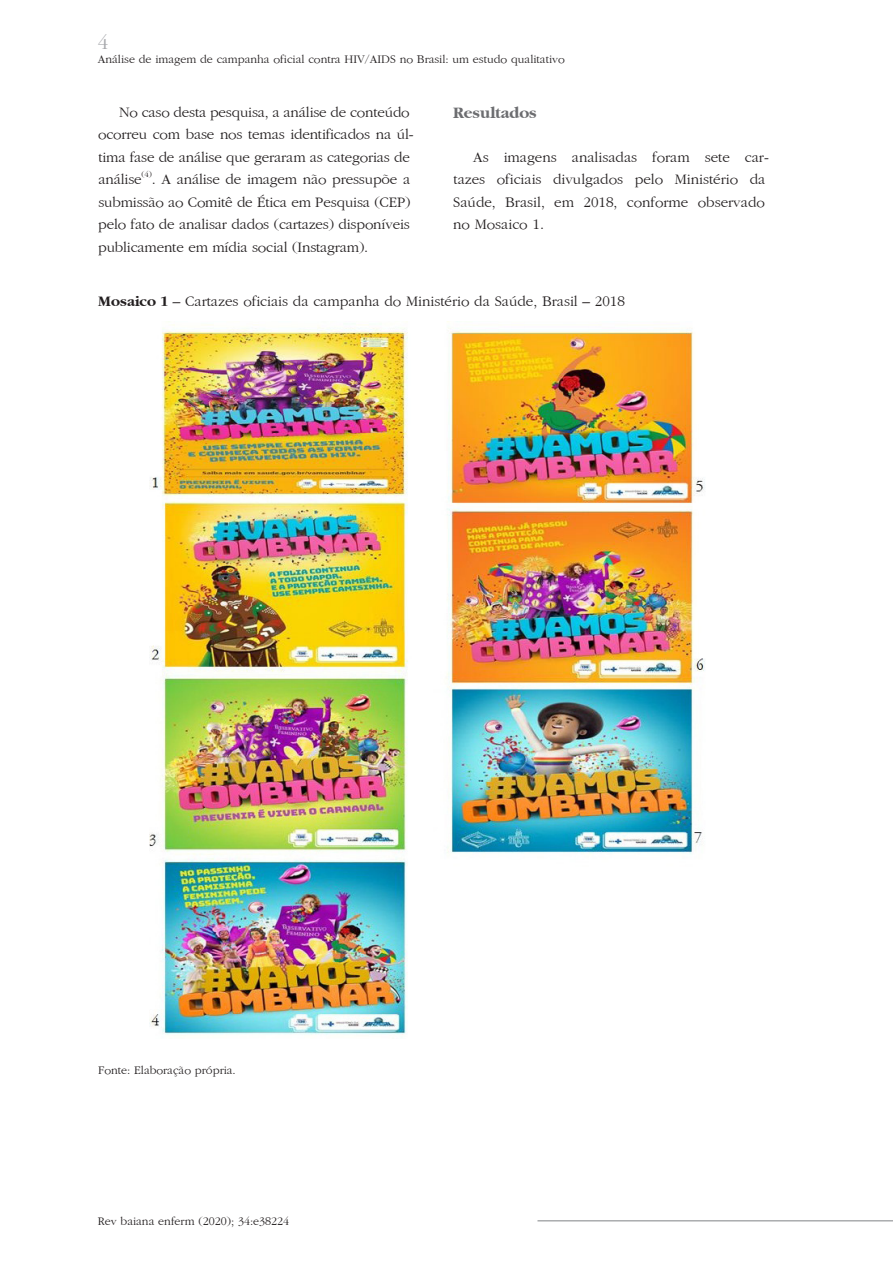
<style>
.page{position:relative;width:893px;height:1263px;background:#fff}
.page>*{position:absolute;margin:0;border:0;box-sizing:border-box;transform-origin:0 0}
.t1{font:21px "Gatineau Plain";color:#a8a9ad}
.titulo3{font:700 16.5px "Gatineau";color:#6c6d70}
.txt{font:15px/22.5px "Gatineau Plain";letter-spacing:-.01em;color:#231f20}
.leg-tit1{font:15px "Gatineau Plain";color:#231f20}
.leg1{font:12px "Gatineau Plain";color:#231f20}
.txt-2{font:8.7px "Gatineau Plain";color:#231f20}
.s1{font-family:"Gatineau";font-weight:700}
</style>
<div class="page">
<hr style="left:537px;top:1220px;width:356px;height:1px;background:#808285">
<img style="left:150px;top:321px;width:555px;height:714px">
<h1 class="t1" style="left:98px;top:31px;width:12px">4</h1>
<p class="leg1" style="left:98px;top:53px;width:469px">Análise de imagem de campanha oficial contra HIV/AIDS no Brasil: um estudo qualitativo</p>
<p class="txt" style="left:98px;top:101px;width:317px;text-indent:21px">No caso desta pesquisa, a análise de conteúdo ocorreu com base nos temas identificados na úl&shy;tima fase de análise que geraram as categorias de análise</p>
<p class="txt-2" style="left:142px;top:169px;width:12px">(4)</p>
<p class="txt" style="left:98px;top:169px;width:314px;text-align:justify;text-indent:54px">. A análise de imagem não pressupõe a submissão ao Comitê de Ética em Pesquisa (CEP) pelo fato de analisar dados (cartazes) disponíveis publicamente em mídia social (Instagram).</p>
<p class="titulo3" style="left:453px;top:104px;width:85px">Resultados</p>
<p class="txt" style="left:453px;top:146px;width:317px;text-indent:20px">As imagens analisadas foram sete car&shy;tazes oficiais divulgados pelo Ministério da Saúde, Brasil, em 2018, conforme observado no Mosaico 1.</p>
<p class="leg-tit1" style="left:98px;top:294px;width:528px"><span class="s1">Mosaico 1</span> – Cartazes oficiais da campanha do Ministério da Saúde, Brasil – 2018</p>
<p class="leg1" style="left:98px;top:1064px;width:139px">Fonte: Elaboração própria.</p>
<p class="leg1" style="left:98px;top:1214px;width:193px">Rev baiana enferm (2020); 34:e38224</p>
</div>
